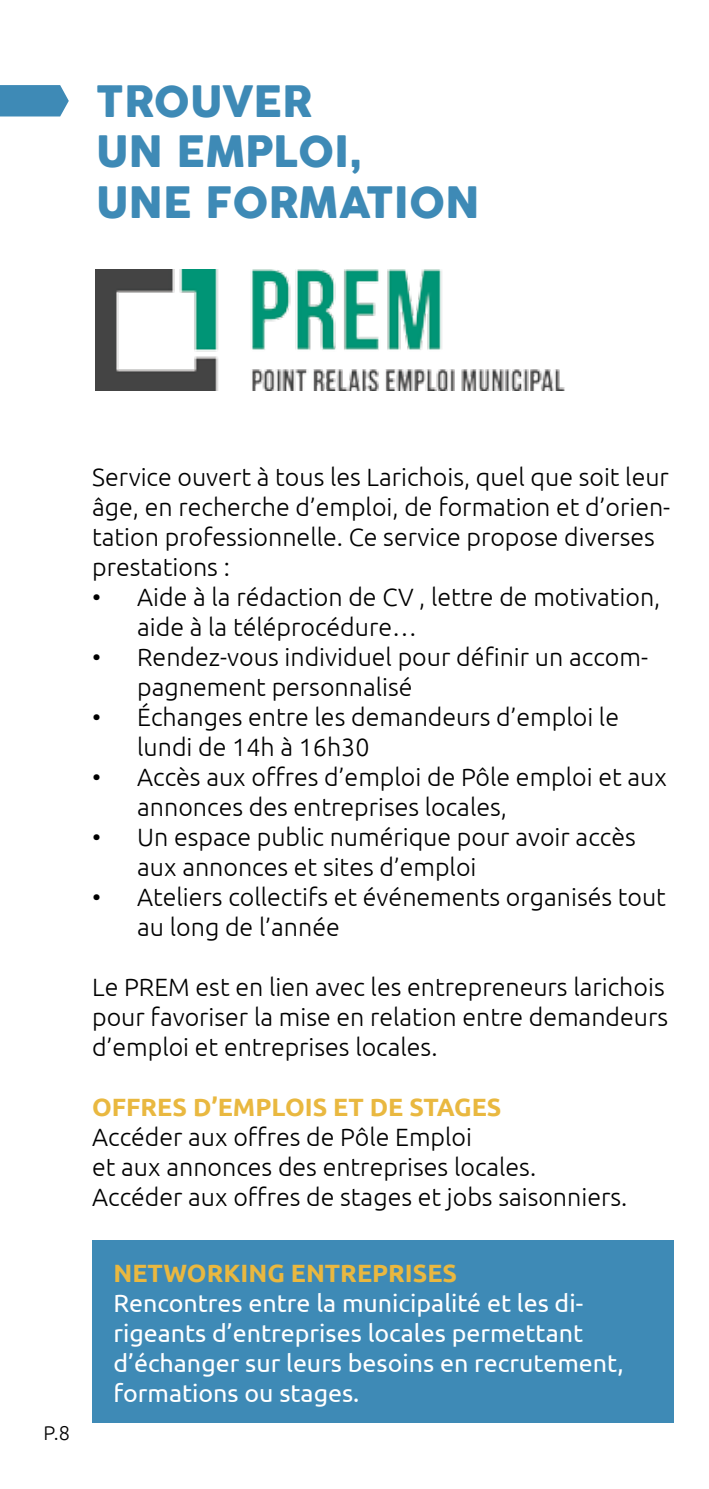
<style>
.page{position:relative;width:709px;height:1489px;background:#fff}
.page>*{position:absolute;margin:0;border:0;box-sizing:border-box;transform-origin:0 0}
.t1{font:42.25px/50.8px "COCOGOOSE";color:#3e8ab6}
.t2{font:300 25px/30px "Ubuntu";color:#000}
.t3{font:25px/30px "Ubuntu";color:#fff}
.t4{font:700 25px "Ubuntu";color:#e9b840}
.t5{font:300 20px "Ubuntu";color:#000}
</style>
<div class="page">
<svg style="left:0;top:85px;width:69px;height:31px;background:#4a91ba"></svg>
<img style="left:96px;top:269px;width:469px;height:121px">
<div style="left:92px;top:1240px;width:581px;height:182px;background:#3e8ab6"></div>
<h1 class="t1" style="left:96px;top:76px;width:385px">TROUVER<br>UN EMPLOI,<br>UNE FORMATION</h1>
<p class="t5" style="left:43px;top:1420px;width:28px">P.8</p>
<p class="t2" style="left:92px;top:461px;width:579px">Service ouvert à tous les Larichois, quel que soit leur âge, en recherche d’emploi, de formation et d’orien&shy;tation professionnelle. Ce service propose diverses prestations :</p>
<p class="t2" style="left:137px;top:581px;width:524px;text-indent:-45px">• Aide à la rédaction de CV , lettre de motivation, aide à la téléprocédure…</p>
<p class="t2" style="left:137px;top:641px;width:512px;text-indent:-45px">• Rendez-vous individuel pour définir un accom&shy;pagnement personnalisé</p>
<p class="t2" style="left:137px;top:701px;width:483px;text-indent:-45px">• Échanges entre les demandeurs d’emploi le lundi de 14h à 16h30</p>
<p class="t2" style="left:137px;top:761px;width:531px;text-indent:-45px">• Accès aux offres d’emploi de Pôle emploi et aux annonces des entreprises locales,</p>
<p class="t2" style="left:137px;top:821px;width:500px;text-indent:-45px">• Un espace public numérique pour avoir accès aux annonces et sites d’emploi</p>
<p class="t2" style="left:137px;top:881px;width:530px;text-indent:-45px">• Ateliers collectifs et événements organisés tout au long de l’année</p>
<p class="t2" style="left:92px;top:971px;width:577px">Le PREM est en lien avec les entrepreneurs larichois pour favoriser la mise en relation entre demandeurs d’emploi et entreprises locales.</p>
<p class="t4" style="left:92px;top:1091px;width:159px">OFFRES D’EMPL</p>
<p class="t4" style="left:285px;top:1091px;width:215px">OIS ET DE STAGES</p>
<p class="t2" style="left:92px;top:1121px;width:536px">Accéder aux offres de Pôle Emploi<br>et aux annonces des entreprises locales.<br>Accéder aux offres de stages et jobs saisonniers.</p>
<p class="t4" style="left:113px;top:1257px;width:343px">NETWORKING ENTREPRISES</p>
<p class="t3" style="left:113px;top:1286px;width:512px">Rencontres entre la municipalité et les di&shy;rigeants d’entreprises locales permettant d’échanger sur leurs besoins en recrutement, formations ou stages.</p>
</div>
